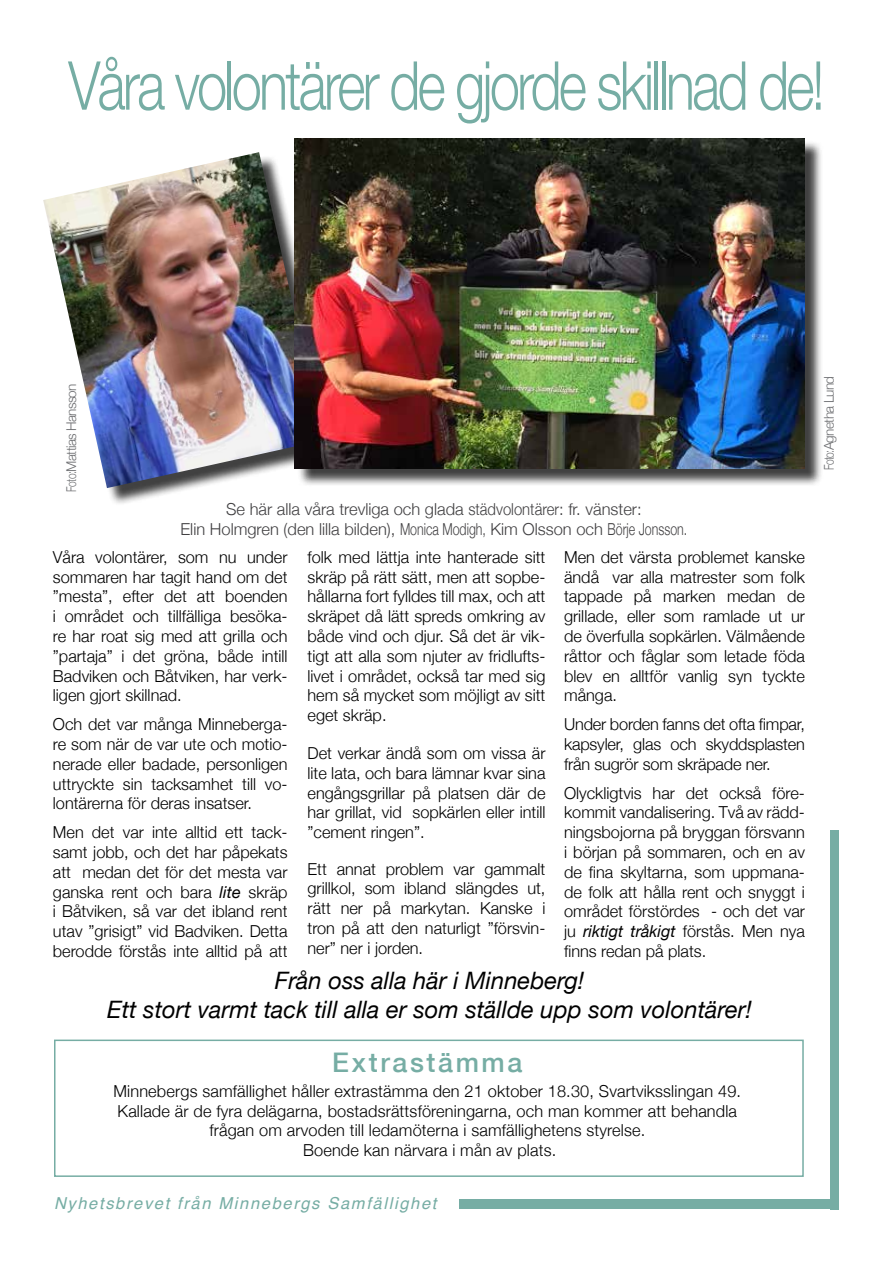
<style>
.page{position:relative;width:893px;height:1263px;background:#fff}
.page>*{position:absolute;margin:0;border:0;box-sizing:border-box;transform-origin:0 0}
.t1{font:300 67.5px "Helvetica Neue";letter-spacing:-.05em;color:#76ada4;scale:.8 1}
.t2{font:500 27px "Helvetica Neue";letter-spacing:.1em;color:#76ada4}
.t3{font:italic 24px/28.8px "Helvetica Neue";color:#000;text-align:center}
.t4{font:300 16.5px/19.8px "Helvetica Neue";color:#000;text-align:justify}
.t5{font:300 16.5px/19.8px "Helvetica Neue";color:#414042;text-align:center}
.t6{font:italic 16.5px "Helvetica";letter-spacing:.1em;color:#76ada4}
.t7{font:300 13.5px "Helvetica Neue";letter-spacing:-.05em;color:#6d6e71;scale:.75 1}
.s1{font-weight:400;font-style:italic}
</style>
<div class="page">
<div style="left:830px;top:830px;width:9px;height:379px;background:#76ada4"></div>
<div style="left:460px;top:1199px;width:379px;height:10px;background:#76ada4"></div>
<div style="left:46px;top:155px;width:295px;height:351px;background:#000;opacity:.75"></div>
<img style="left:43px;top:152px;width:280px;height:336px">
<div style="left:297px;top:140px;width:526px;height:347px;background:#000;opacity:.75"></div>
<img style="left:295px;top:138px;width:510px;height:331px">
<div style="left:54px;top:1039px;width:750px;height:138px;border:2px solid #76ada4"></div>
<h1 class="t1" style="left:68px;top:31px;width:947px">Våra volontärer de gjorde skillnad de!</h1>
<p class="t7" style="left:61px;top:492px;width:146px;rotate:-90deg">Foto:Mattias Hansson</p>
<p class="t5" style="left:181px;top:498px;width:508px">Se här alla våra trevliga och glada städvolontärer: fr. vänster:<br>Elin Holmgren (den lilla bilden), Monica Modigh, Kim Olsson och Börje Jonsson.</p>
<p class="t4" style="left:53px;top:546px;width:236px">Våra volontärer, som nu under sommaren har tagit hand om det ”mesta”, efter det att boenden i området och tillfälliga besöka&shy;re har roat sig med att grilla och ”partaja” i det gröna, både intill Badviken och Båtviken, har verk&shy;ligen gjort skillnad.</p>
<p class="t4" style="left:53px;top:713px;width:236px">Och det var många Minneberga&shy;re som när de var ute och motio&shy;nerade eller badade, personligen uttryckte sin tacksamhet till vo&shy;lontärerna för deras insatser.</p>
<p class="t4" style="left:53px;top:821px;width:236px">Men det var inte alltid ett tack&shy;samt jobb, och det har påpekats att medan det för det mesta var ganska rent och bara <span class="s1">lite</span> skräp i Båtviken, så var det ibland rent utav ”grisigt” vid Badviken. Detta berodde förstås inte alltid på att</p>
<p class="t4" style="left:308px;top:546px;width:239px">folk med lättja inte hanterade sitt skräp på rätt sätt, men att sopbe&shy;hållarna fort fylldes till max, och att skräpet då lätt spreds omkring av både vind och djur. Så det är vik&shy;tigt att alla som njuter av fridlufts&shy;livet i området, också tar med sig hem så mycket som möjligt av sitt eget skräp.</p>
<p class="t4" style="left:308px;top:742px;width:239px">Det verkar ändå som om vissa är lite lata, och bara lämnar kvar sina engångsgrillar på platsen där de har grillat, vid sopkärlen eller intill ”cement ringen”.</p>
<p class="t4" style="left:308px;top:858px;width:239px">Ett annat problem var gammalt grillkol, som ibland slängdes ut, rätt ner på markytan. Kanske i tron på att den naturligt ”försvin&shy;ner” ner i jorden.</p>
<p class="t4" style="left:564px;top:546px;width:242px">Men det värsta problemet kanske ändå var alla matrester som folk tappade på marken medan de grillade, eller som ramlade ut ur de överfulla sopkärlen. Välmående råttor och fåglar som letade föda blev en alltför vanlig syn tyckte många.</p>
<p class="t4" style="left:564px;top:713px;width:242px">Under borden fanns det ofta fimpar, kapsyler, glas och skyddsplasten från sugrör som skräpade ner.</p>
<p class="t4" style="left:564px;top:782px;width:242px">Olyckligtvis har det också före&shy;kommit vandalisering. Två av rädd&shy;ningsbojorna på bryggan försvann i början på sommaren, och en av de fina skyltarna, som uppmana&shy;de folk att hålla rent och snyggt i området förstördes - och det var ju <span class="s1">riktigt tråkigt</span> förstås. Men nya finns redan på plats.</p>
<h3 class="t3" style="left:107px;top:967px;width:646px">Från oss alla här i Minneberg!<br>Ett stort varmt tack till alla er som ställde upp som volontärer!</h3>
<h2 class="t2" style="left:332px;top:1041px;width:192px">Extrastämma</h2>
<p class="t4" style="left:113px;top:1080px;width:629px;text-align:center">Minnebergs samfällighet håller extrastämma den 21 oktober 18.30, Svartviksslingan 49.<br>Kallade är de fyra delägarna, bostadsrättsföreningarna, och man kommer att behandla frågan om arvoden till ledamöterna i samfällighetens styrelse.<br>Boende kan närvara i mån av plats.</p>
<p class="t6" style="left:54px;top:1190px;width:384px">Nyhetsbrevet från Minnebergs Samfällighet</p>
<p class="t7" style="left:818px;top:470px;width:127px;rotate:-90deg">Foto:Agnetha Lund</p>
</div>
